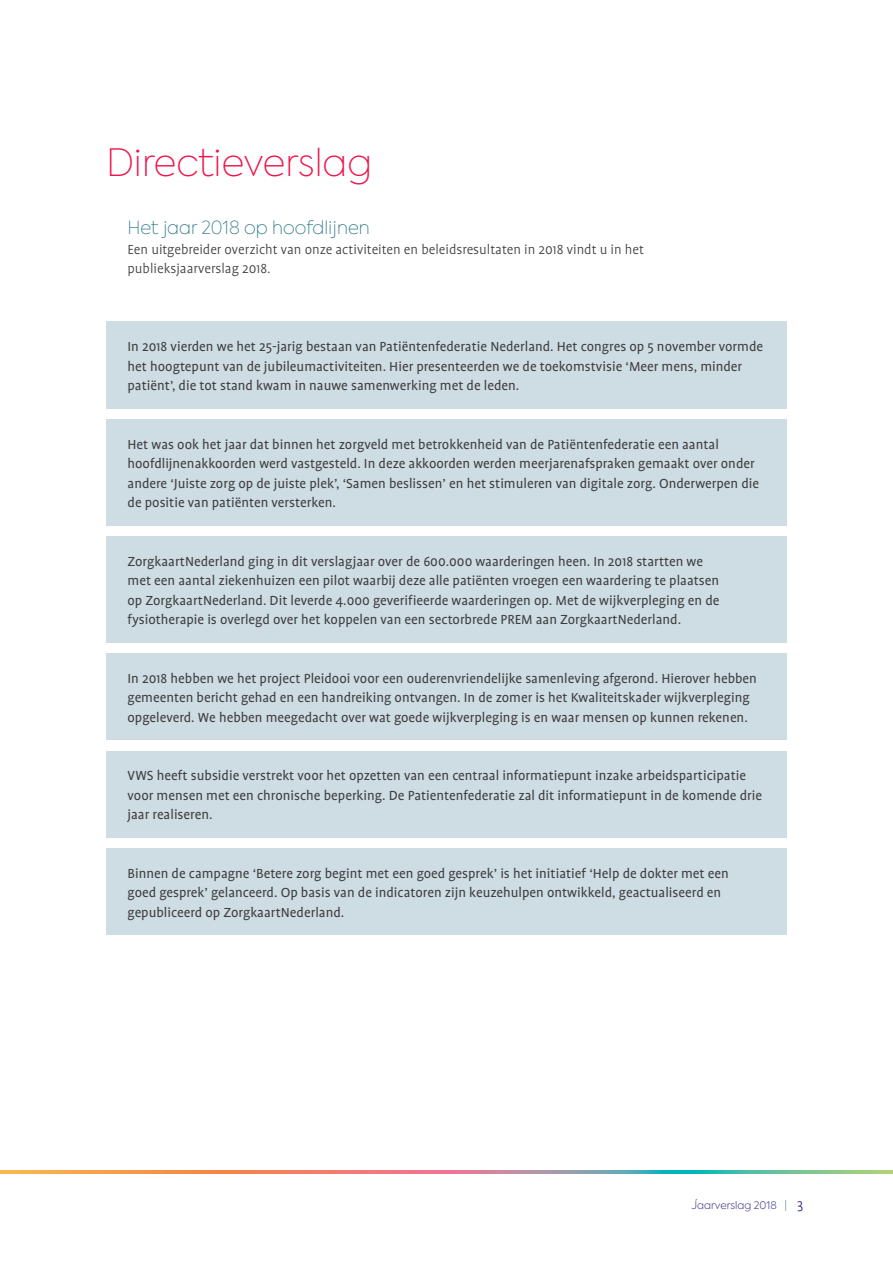
<style>
.page{position:relative;width:893px;height:1263px;background:#fff}
.page>*{position:absolute;margin:0;border:0;box-sizing:border-box;transform-origin:0 0}
.H2_Kop{font:100 37.5px "Axiforma";color:#ed164b}
.H4_subkop{font:100 18px "Axiforma";color:#277486}
.H6_broodtekst{font:15px/19.5px "Profile OT";color:#3e3e3f}
.H6_broodtekst-2{font:300 15px/19.5px "Profile OT";color:#3e3e3f}
.t1{font:300 10.5px "Axiforma";color:#45428b}
.s1{color:#508799}
.s2{font-family:"Profile OT";font-size:15px;color:#26237b}
</style>
<div class="page">
<svg style="left:0;top:1170px;width:893px;height:3px;background:#b89d7f"></svg>
<div style="left:106px;top:321px;width:681px;height:88px;background:#cedce4"></div>
<div style="left:106px;top:419px;width:681px;height:107px;background:#cedce4"></div>
<div style="left:106px;top:536px;width:681px;height:107px;background:#cedce4"></div>
<div style="left:106px;top:653px;width:681px;height:87px;background:#cedce4"></div>
<div style="left:106px;top:751px;width:681px;height:87px;background:#cedce4"></div>
<div style="left:106px;top:848px;width:681px;height:87px;background:#cedce4"></div>
<p class="H2_Kop" style="left:106px;top:138px;width:267px">Directieverslag</p>
<p class="H4_subkop" style="left:128px;top:216px;width:244px">Het jaar 2018 op hoofdlijnen</p>
<p class="H6_broodtekst-2" style="left:128px;top:239px;width:518px">Een uitgebreider overzicht van onze activiteiten en beleidsresultaten in 2018 vindt u in het publieksjaarverslag 2018.</p>
<p class="H6_broodtekst" style="left:128px;top:337px;width:637px">In 2018 vierden we het 25-jarig bestaan van Patiëntenfederatie Nederland. Het congres op 5 november vormde het hoogtepunt van de jubileumactiviteiten. Hier presenteerden we de toekomstvisie ‘Meer mens, minder patiënt’, die tot stand kwam in nauwe samenwerking met de leden.</p>
<p class="H6_broodtekst" style="left:128px;top:434px;width:633px">Het was ook het jaar dat binnen het zorgveld met betrokkenheid van de Patiëntenfederatie een aantal hoofdlijnenakkoorden werd vastgesteld. In deze akkoorden werden meerjarenafspraken gemaakt over onder andere ‘Juiste zorg op de juiste plek’, ‘Samen beslissen’ en het stimuleren van digitale zorg. Onderwerpen die de positie van patiënten versterken.</p>
<p class="H6_broodtekst" style="left:128px;top:551px;width:593px">ZorgkaartNederland ging in dit verslagjaar over de 600.000 waarderingen heen. In 2018 startten we met een aantal ziekenhuizen een pilot waarbij deze alle patiënten vroegen een waardering te plaatsen op ZorgkaartNederland. Dit leverde 4.000 geverifieerde waarderingen op. Met de wijkverpleging en de fysiotherapie is overlegd over het koppelen van een sectorbrede PREM aan ZorgkaartNederland.</p>
<p class="H6_broodtekst" style="left:128px;top:668px;width:631px">In 2018 hebben we het project Pleidooi voor een ouderenvriendelijke samenleving afgerond. Hierover hebben gemeenten bericht gehad en een handreiking ontvangen. In de zomer is het Kwaliteitskader wijkverpleging opgeleverd. We hebben meegedacht over wat goede wijkverpleging is en waar mensen op kunnen rekenen.</p>
<p class="H6_broodtekst" style="left:128px;top:766px;width:636px">VWS heeft subsidie verstrekt voor het opzetten van een centraal informatiepunt inzake arbeidsparticipatie voor mensen met een chronische beperking. De Patientenfederatie zal dit informatiepunt in de komende drie jaar realiseren.</p>
<p class="H6_broodtekst" style="left:128px;top:863px;width:603px">Binnen de campagne ‘Betere zorg begint met een goed gesprek’ is het initiatief ‘Help de dokter met een goed gesprek’ gelanceerd. Op basis van de indicatoren zijn keuzehulpen ontwikkeld, geactualiseerd en gepubliceerd op ZorgkaartNederland.</p>
<p class="t1" style="left:691px;top:1198px;width:113px">Jaarverslag 2018 <span class="s1">|</span> <span class="s2">3</span></p>
</div>
